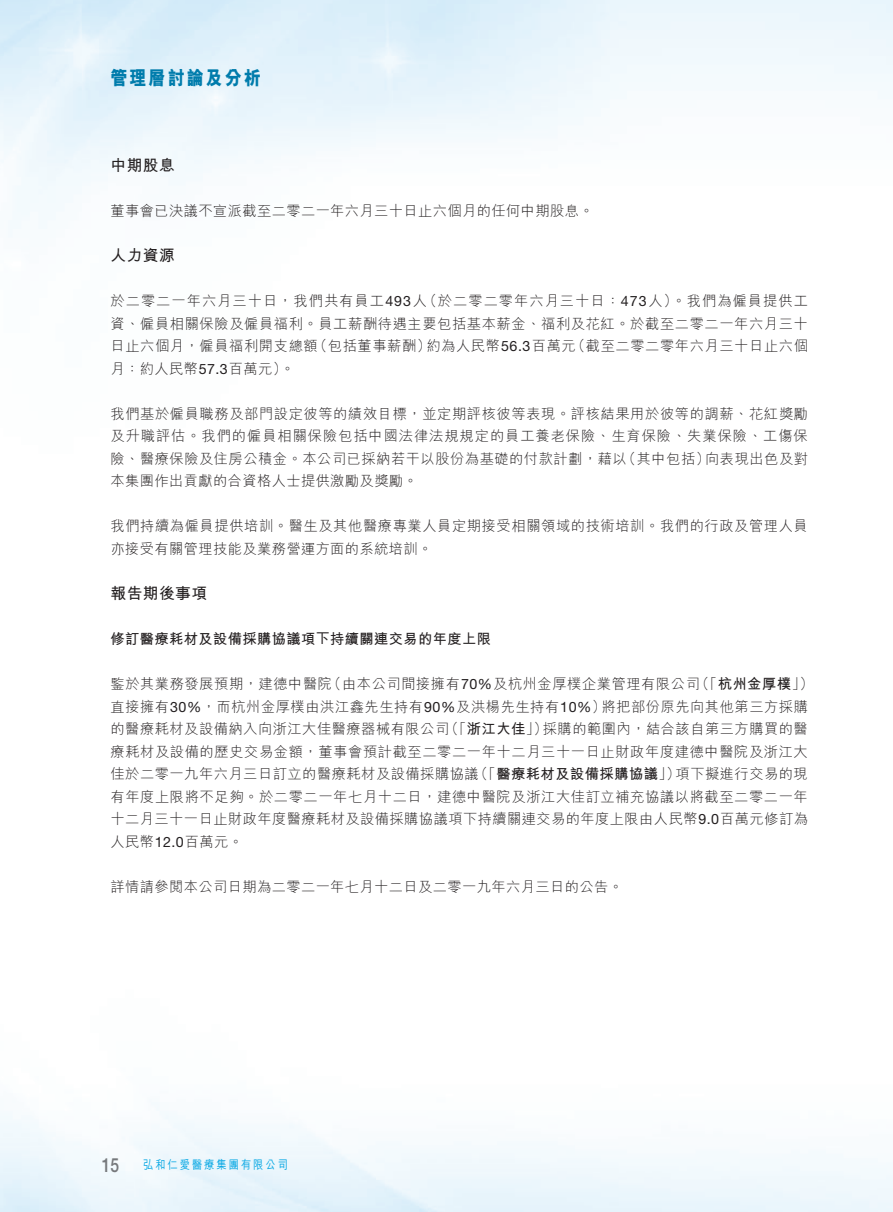
<style>
.page{position:relative;width:893px;height:1212px;background:#fff}
.page>*{position:absolute;margin:0;border:0;box-sizing:border-box;transform-origin:0 0}
.t1{font:800 19.5px "M Hei HK";letter-spacing:.11em;color:#007cac;scale:.88 1}
.t2{font:500 19.5px "Helvetica Neue LT Std";color:#76787b;scale:.8 1}
.t3{font:700 15.75px "M Hei HK";letter-spacing:.03em;color:#231f20}
.t4{font:300 14.25px/22.5px "M Hei HK";letter-spacing:.04em;color:#231f20}
.t5{font:700 14.25px "M Hei HK";letter-spacing:.03em;color:#231f20}
.t6{font:300 14.25px "M Hei HK";letter-spacing:.07em;color:#231f20}
.t7{font:500 12px "M Hei HK";letter-spacing:.2em;color:#00a5e3;scale:.85 1}
.s1{font-family:"Helvetica Neue LT Std";font-weight:400}
.s2{font-weight:300}
.s3{font-weight:700}
</style>
<div class="page">
<h1 class="t1" style="left:111px;top:65px;width:173px">管理層討論及分析</h1>
<p class="t3" style="left:111px;top:154px;width:66px">中期股息</p>
<p class="t4" style="left:111px;top:199px;width:485px">董事會已決議不宣派截至二零二一年六月三十日止六個月的任何中期股息。</p>
<p class="t3" style="left:111px;top:244px;width:66px">人力資源</p>
<p class="t6" style="left:423px;top:291px;width:387px">（於二零二零年六月三十日：<span class="s1">473</span>人）。我們為僱員提供工</p>
<p class="t6" style="left:111px;top:291px;width:318px">於二零二一年六月三十日，我們共有員工<span class="s1">493</span>人</p>
<p class="t4" style="left:111px;top:312px;width:699px">資、僱員相關保險及僱員福利。員工薪酬待遇主要包括基本薪金、福利及花紅。於截至二零二一年六月三十</p>
<p class="t4" style="left:571px;top:334px;width:238px">（截至二零二零年六月三十日止六個</p>
<p class="t4" style="left:313px;top:334px;width:120px">（包括董事薪酬）</p>
<p class="t4" style="left:111px;top:334px;width:209px">日止六個月，僱員福利開支總額月：約人民幣<span class="s1">57.3</span>百萬元。(</p>
<p class="t4" style="left:111px;top:402px;width:699px;text-align:right">我們基於僱員職務及部門設定彼等的績效目標，並定期評核彼等表現。評核結果用於彼等的調薪、花紅獎勵及升職評估。我們的僱員相關保險包括中國法律法規規定的員工養老保險、生育保險、失業保險、工傷保向表現出色及對</p>
<p class="t4" style="left:426px;top:334px;width:151px">約為人民幣<span class="s1">56.3</span>百萬元</p>
<p class="t4" style="left:111px;top:447px;width:518px">險、醫療保險及住房公積金。本公司已採納若干以股份為基礎的付款計劃，藉以本集團作出貢獻的合資格人士提供激勵及獎勵。</p>
<p class="t4" style="left:111px;top:514px;width:699px">我們持續為僱員提供培訓。醫生及其他醫療專業人員定期接受相關領域的技術培訓。我們的行政及管理人員亦接受有關管理技能及業務營運方面的系統培訓。</p>
<p class="t3" style="left:111px;top:582px;width:98px">報告期後事項</p>
<p class="t5" style="left:111px;top:628px;width:382px">修訂醫療耗材及設備採購協議項下持續關連交易的年度上限</p>
<p class="t5" style="left:695px;top:673px;width:120px"><span class="s2">（「</span>杭州金厚樸 <span class="s2">(「</span></p>
<p class="t4" style="left:622px;top:447px;width:90px">（其中包括）</p>
<p class="t4" style="left:327px;top:672px;width:374px">（由本公司間接擁有<span class="s1">70%</span>及杭州金厚樸企業管理有限公司</p>
<p class="t4" style="left:111px;top:672px;width:223px">鍳於其業務發展預期，建德中醫院</p>
<p class="t4" style="left:543px;top:694px;width:266px;text-indent:-432px">直接擁有<span class="s1">30%</span>，而杭州金厚樸由洪江鑫先生持有<span class="s1">90%</span>及洪楊先生持有<span class="s1">10%</span>）<br>採購的範圍內，結合該自第三方購買的醫</p>
<p class="t4" style="left:601px;top:694px;width:208px">將把部份原先向其他第三方採購</p>
<p class="t4" style="left:444px;top:717px;width:105px">（「<span class="s3">浙江大佳</span>」）</p>
<p class="t4" style="left:111px;top:717px;width:340px">的醫療耗材及設備納入向浙江大佳醫療器械有限公司</p>
<p class="t4" style="left:111px;top:739px;width:699px">療耗材及設備的歷史交易金額，董事會預計截至二零二一年十二月三十一日止財政年度建德中醫院及浙江大</p>
<p class="t4" style="left:676px;top:762px;width:134px">項下擬進行交易的現</p>
<p class="t5" style="left:474px;top:763px;width:208px"><span class="s2">（「</span>醫療耗材及設備採購協議<span class="s2">」）</span></p>
<p class="t4" style="left:111px;top:762px;width:699px">佳於二零一九年六月三日訂立的醫療耗材及設備採購協議<br>有年度上限將不足夠。於二零二一年七月十二日，建德中醫院及浙江大佳訂立補充協議以將截至二零二一年十二月三十一日止財政年度醫療耗材及設備採購協議項下持續關連交易的年度上限由人民幣<span class="s1">9.0</span>百萬元修訂為人民幣<span class="s1">12.0</span>百萬元。</p>
<p class="t4" style="left:111px;top:874px;width:514px">詳情請參閱本公司日期為二零二一年七月十二日及二零一九年六月三日的公告。</p>
<h1 class="t2" style="left:102px;top:1153px;width:23px">15</h1>
<p class="t7" style="left:143px;top:1156px;width:172px">弘和仁愛醫療集團有限公司</p>
</div>
